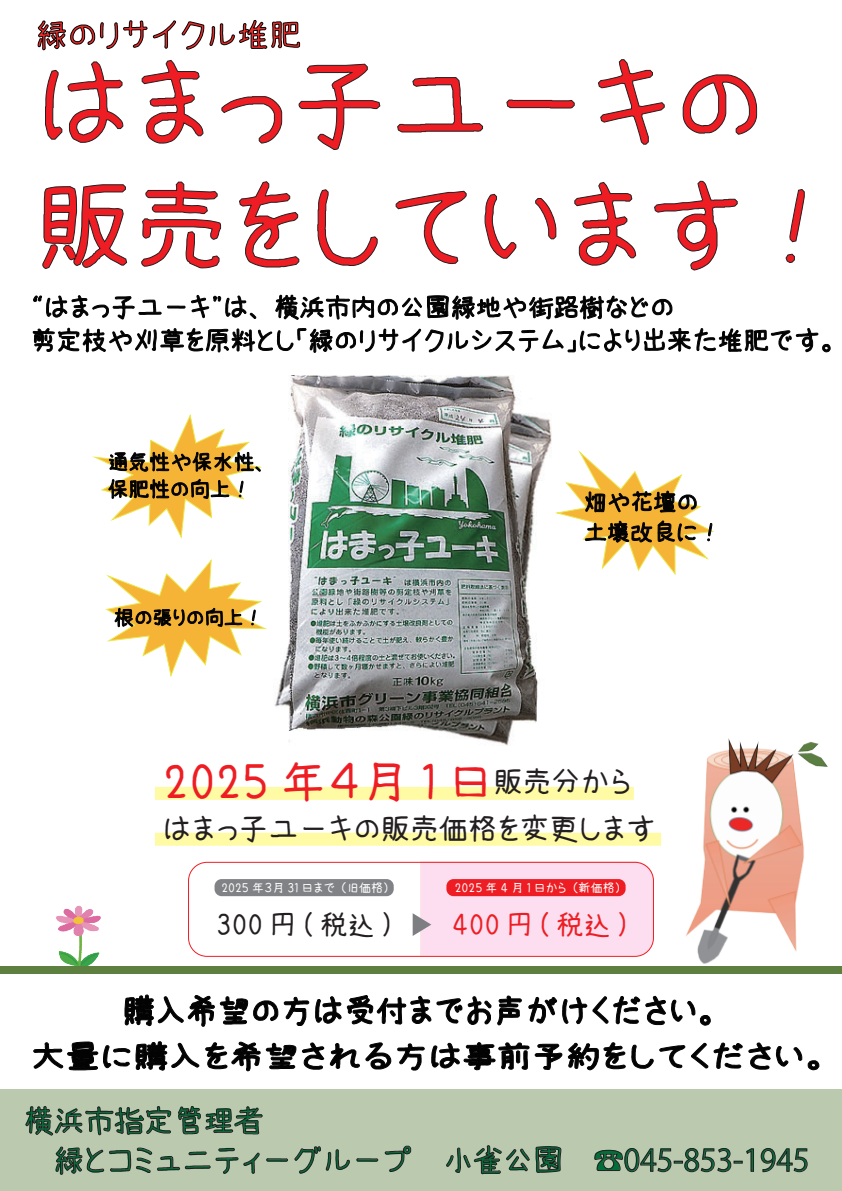
<style>
.page{position:relative;width:842px;height:1191px;background:#fff}
.page>*{position:absolute;margin:0;border:0;box-sizing:border-box;transform-origin:0 0}
.t1{font:97px/122px "Honya Ji Re";color:#ee1d23}
.t2{font:46px "Honya Ji Re";color:#ee1d23}
.t3{font:30px/39.3px "Honya Ji Re";color:#006f3a}
.t4{font:29px "Honya Ji Re";color:#231f20}
.t5{font:27px "Honya Ji Re";color:#231f20}
.t6{font:27px "Honya Ji Re";color:#ee1d23}
.t7{font:12px "Honya Ji Re";color:#fff}
.s1{font-size:29px;color:#231f20}
.s2{font-family:"Koz Go Pr 6 N"}
</style>
<div class="page">
<div style="left:0;top:1089px;width:842px;height:101px;background:#bbc9af"></div>
<img style="left:56px;top:905px;width:45px;height:61px">
<img style="left:659px;top:738px;width:169px;height:226px">
<img style="left:275px;top:376px;width:277px;height:369px">
<svg style="left:124px;top:994px;width:587px;height:33px"></svg>
<div style="left:0;top:966px;width:842px;height:7px;background:#5d8041"></div>
<svg style="left:33px;top:1041px;width:786px;height:31px"></svg>
<svg style="left:33px;top:294px;width:639px;height:26px"></svg>
<svg style="left:33px;top:327px;width:798px;height:26px"></svg>
<svg style="left:555px;top:450px;width:159px;height:125px"></svg>
<svg style="left:92px;top:414px;width:170px;height:125px"></svg>
<svg style="left:105px;top:559px;width:162px;height:118px"></svg>
<svg style="left:38px;top:20px;width:262px;height:30px"></svg>
<div style="left:155px;top:832px;width:506px;height:13px;background:#fffaa4"></div>
<div style="left:155px;top:787px;width:479px;height:13px;background:#fffaa4"></div>
<div style="left:215px;top:879px;width:179px;height:17px;background:#808285;border-radius:7px"></div>
<div style="left:188px;top:862px;width:466px;height:95px;border:1px solid #ee1d23;border-radius:18px"></div>
<svg style="left:413px;top:861px;width:241px;height:95px;background:#f8c1d1"></svg>
<svg style="left:45px;top:61px;width:79px;height:82px"></svg>
<svg style="left:141px;top:60px;width:63px;height:84px"></svg>
<svg style="left:221px;top:96px;width:62px;height:48px"></svg>
<svg style="left:298px;top:63px;width:83px;height:87px"></svg>
<svg style="left:397px;top:77px;width:86px;height:56px"></svg>
<svg style="left:506px;top:99px;width:69px;height:10px"></svg>
<svg style="left:598px;top:59px;width:67px;height:86px"></svg>
<svg style="left:682px;top:74px;width:76px;height:61px"></svg>
<svg style="left:42px;top:184px;width:86px;height:85px"></svg>
<svg style="left:141px;top:181px;width:81px;height:88px"></svg>
<svg style="left:239px;top:181px;width:61px;height:87px"></svg>
<svg style="left:317px;top:189px;width:61px;height:77px"></svg>
<svg style="left:395px;top:190px;width:72px;height:75px"></svg>
<svg style="left:484px;top:193px;width:73px;height:66px"></svg>
<svg style="left:574px;top:182px;width:63px;height:84px"></svg>
<svg style="left:654px;top:180px;width:84px;height:91px"></svg>
<svg style="left:785px;top:189px;width:20px;height:74px"></svg>
<svg style="left:25px;top:1106px;width:146px;height:30px"></svg>
<svg style="left:178px;top:1106px;width:85px;height:29px"></svg>
<svg style="left:55px;top:1146px;width:205px;height:29px"></svg>
<svg style="left:266px;top:1158px;width:22px;height:4px"></svg>
<svg style="left:294px;top:1146px;width:56px;height:28px"></svg>
<svg style="left:356px;top:1158px;width:22px;height:4px"></svg>
<svg style="left:384px;top:1145px;width:27px;height:27px"></svg>
<svg style="left:446px;top:1145px;width:116px;height:29px"></svg>
<svg style="left:594px;top:1148px;width:160px;height:24px"></svg>
<svg style="left:760px;top:1148px;width:48px;height:24px"></svg>
<h1 class="t1" style="left:36px;top:44px;width:809px">はまっ子ユーキの販売をしています！</h1>
<h2 class="t2" style="left:163px;top:758px;width:470px">2025 年４月 1 日<span class="s1">販売分から</span></h2>
<p class="t4" style="left:163px;top:814px;width:495px">はまっ子ユーキの販売価格を変更します</p>
<p class="t7" style="left:221px;top:881px;width:169px">2025 年３月 31 日まで（旧価格）</p>
<p class="t5" style="left:216px;top:911px;width:177px">300円(税込)</p>
<p class="t7" style="left:455px;top:881px;width:167px">2025 年 4 月 1 日から（新価格）</p>
<p class="t6" style="left:451px;top:911px;width:177px">400円(税込)</p>
<p class="t3" style="left:24px;top:1101px;width:787px">横浜市指定管理者<br>　緑とコミュニティーグループ　小雀公園　<span class="s2">☎045-853-1945</span></p>
</div>
